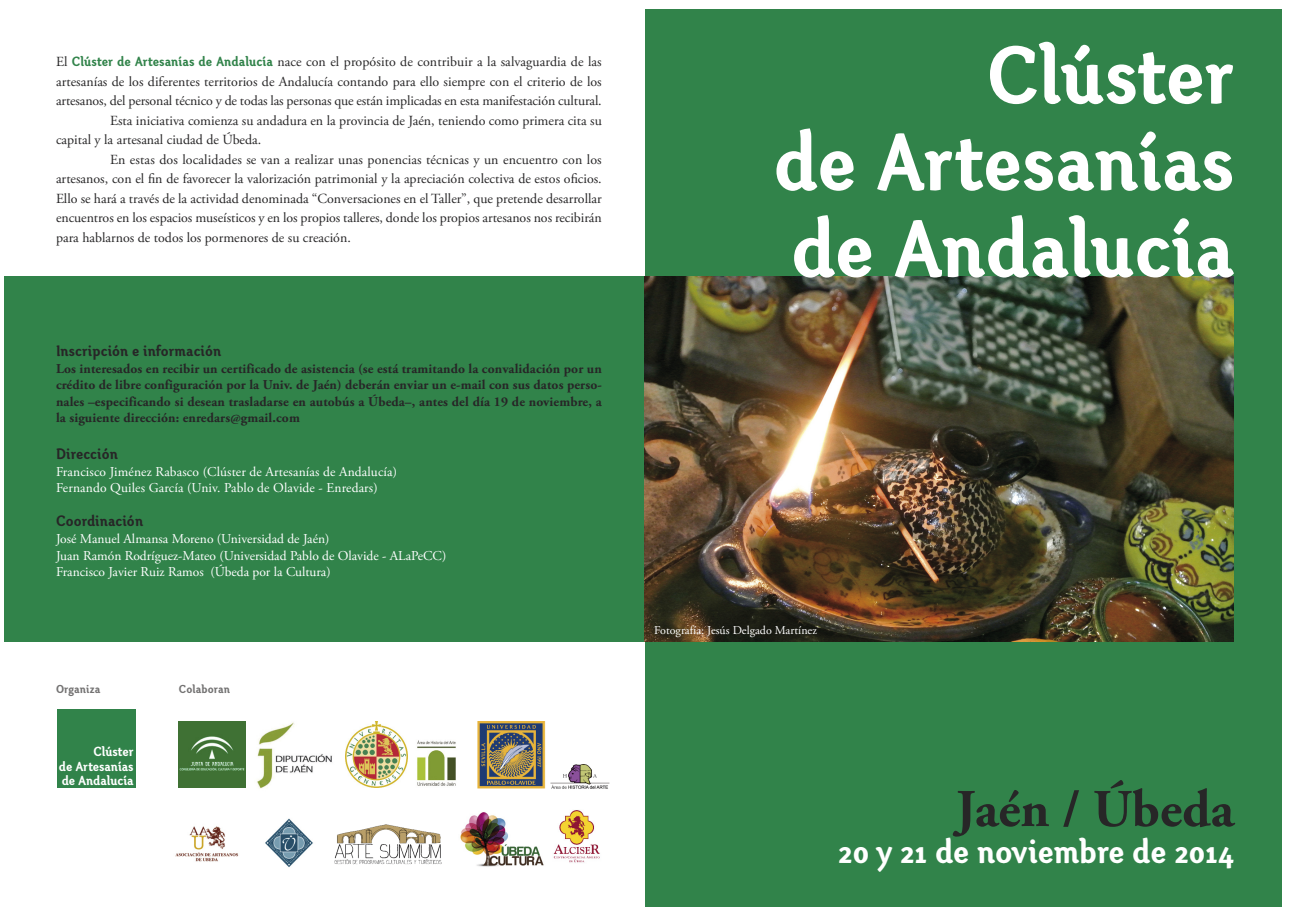
<style>
.page{position:relative;width:1290px;height:920px;background:#fff}
.page>*{position:absolute;margin:0;border:0;box-sizing:border-box;transform-origin:0 0}
.t1{font:84.75px/86.7px "Otari Bold Limited";color:#fff;text-align:justify}
.t2{font:700 52.95px "Adobe Garamond Pro";color:#272627}
.t3{font:34.95px "Otari Bold Limited";color:#fff}
.t4{font:15.75px "Otari Bold Limited";letter-spacing:.01em;color:#272627}
.t5{font:13.95px "Adobe Garamond Pro";color:#272627}
.t6{font:13.65px/14.1px "Otari Bold Limited";color:#fff;text-align:justify}
.t7{font:700 13.5px/16.5px "Adobe Garamond Pro";letter-spacing:.01em;color:#272627;text-align:justify}
.t8{font:13.5px/16.2px "Adobe Garamond Pro";color:#fff}
.t9{font:12px "Adobe Garamond Pro";color:#fff}
.t10{font:12px "Otari Bold Limited";letter-spacing:.01em;color:#737272}
.s1{font-family:"Otari Bold Limited";color:#31834a}
</style>
<div class="page">
<div style="left:4px;top:277px;width:641px;height:365px;background:#31834a"></div>
<div style="left:645px;top:9px;width:636px;height:897px;background:#31834a"></div>
<img style="left:477px;top:721px;width:69px;height:68px">
<img style="left:645px;top:277px;width:589px;height:365px">
<img style="left:550px;top:764px;width:60px;height:25px">
<img style="left:345px;top:721px;width:62px;height:67px">
<img style="left:417px;top:740px;width:39px;height:46px">
<img style="left:257px;top:722px;width:75px;height:67px">
<img style="left:334px;top:824px;width:108px;height:41px">
<img style="left:460px;top:812px;width:84px;height:55px">
<img style="left:175px;top:818px;width:138px;height:49px">
<img style="left:553px;top:810px;width:47px;height:53px">
<div style="left:57px;top:709px;width:79px;height:79px;background:#31834a"></div>
<img style="left:179px;top:721px;width:66px;height:67px">
<p class="t5" style="left:56px;top:56px;width:547px">El <span class="s1">Clúster de Artesanías de Andalucía</span> nace con el propósito de contribuir a la salvaguardia de las</p>
<p class="t5" style="left:56px;top:76px;width:547px">artesanías de los diferentes territorios de Andalucía contando para ello siempre con el criterio de los</p>
<p class="t5" style="left:56px;top:95px;width:547px">artesanos, del personal técnico y de todas las personas que están implicadas en esta manifestación cultural.</p>
<p class="t5" style="left:110px;top:115px;width:493px">Esta iniciativa comienza su andadura en la provincia de Jaén, teniendo como primera cita su</p>
<p class="t5" style="left:56px;top:134px;width:207px">capital y la artesanal ciudad de Úbeda.</p>
<p class="t5" style="left:110px;top:154px;width:493px">En estas dos localidades se van a realizar unas ponencias técnicas y un encuentro con los</p>
<p class="t5" style="left:56px;top:173px;width:547px">artesanos, con el fin de favorecer la valorización patrimonial y la apreciación colectiva de estos oficios.</p>
<p class="t5" style="left:56px;top:193px;width:547px">Ello se hará a través de la actividad denominada “Conversaciones en el Taller”, que pretende desarrollar</p>
<p class="t5" style="left:56px;top:212px;width:547px">encuentros en los espacios museísticos y en los propios talleres, donde los propios artesanos nos recibirán</p>
<p class="t5" style="left:56px;top:232px;width:296px">para hablarnos de todos los pormenores de su creación.</p>
<p class="t4" style="left:56px;top:346px;width:167px">Inscripción e información</p>
<p class="t7" style="left:56px;top:362px;width:547px">Los interesados en recibir un certificado de asistencia (se está tramitando la convalidación por un crédito de libre configuración por la Univ. de Jaén) deberán enviar un e-mail con sus datos perso&shy;nales –especificando si desean trasladarse en autobús a Úbeda–, antes del día 19 de noviembre, a la siguiente dirección: enredars@gmail.com</p>
<p class="t4" style="left:56px;top:448px;width:63px">Dirección</p>
<p class="t8" style="left:56px;top:465px;width:343px">Francisco Jiménez Rabasco (Clúster de Artesanías de Andalucía)<br>Fernando Quiles García (Univ. Pablo de Olavide - Enredars)</p>
<p class="t4" style="left:56px;top:516px;width:89px">Coordinación</p>
<p class="t8" style="left:56px;top:532px;width:392px">José Manuel Almansa Moreno (Universidad de Jaén)<br>Juan Ramón Rodríguez-Mateo (Universidad Pablo de Olavide - ALaPeCC)<br>Francisco Javier Ruiz Ramos (Úbeda por la Cultura)</p>
<p class="t10" style="left:56px;top:685px;width:46px">Organiza</p>
<p class="t10" style="left:179px;top:685px;width:53px">Colaboran</p>
<p class="t6" style="left:59px;top:747px;width:76px;text-indent:35px">Clúster de Artesanías de Andalucía</p>
<h1 class="t1" style="left:773px;top:42px;width:462px;text-indent:213px">Clúster de Artesanías de Andalucía</h1>
<p class="t9" style="left:654px;top:625px;width:164px">Fotografía: Jesús Delgado Martínez</p>
<h2 class="t2" style="left:956px;top:788px;width:280px">Jaén / Úbeda</h2>
<h3 class="t3" style="left:838px;top:840px;width:398px">20 y 21 de noviembre de 2014</h3>
</div>
